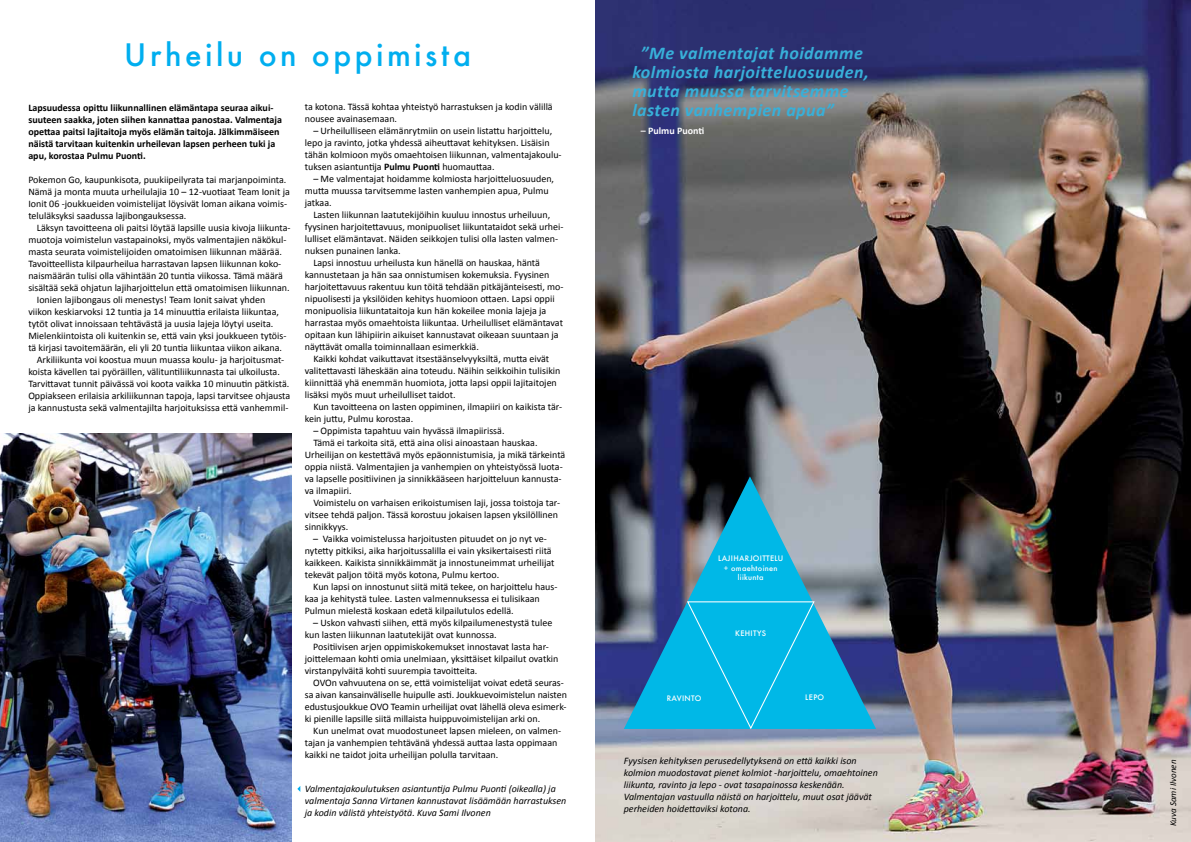
<style>
.page{position:relative;width:1191px;height:842px;background:#fff}
.page>*{position:absolute;margin:0;border:0;box-sizing:border-box;transform-origin:0 0}
.t1{font:500 34px "Futura T";letter-spacing:.1em;color:#00aeef}
.t2{font:italic 700 18px/19px "Calibri";letter-spacing:.025em;color:#38b0d9}
.t3{font:10px/12px "Calibri";color:#000}
.t4{font:italic 10px/12px "Calibri";color:#000}
.t5{font:700 10px/12px "Calibri";color:#000}
.t6{font:700 10px "Calibri";color:#fff}
.t7{font:italic 9px "Calibri";color:#000}
.t8{font:500 7.4px/9.5px "Futura";letter-spacing:.04em;color:#fff;text-align:center}
.s1{font-weight:700}
</style>
<div class="page">
<img style="left:596px;top:0;width:595px;height:842px">
<img style="left:0;top:434px;width:291px;height:408px">
<svg style="left:624px;top:476px;width:252px;height:253px;background:#4b8aaa"></svg>
<div style="left:686px;top:601px;width:129px;height:128px;background:#00b8e7"></div>
<svg style="left:297px;top:786px;width:3px;height:6px"></svg>
<h1 class="t1" style="left:124px;top:35px;width:348px">Urheilu on oppimista</h1>
<p class="t5" style="left:28px;top:101px;width:255px">Lapsuudessa opittu liikunnallinen elämäntapa seuraa aikui&shy;suuteen saakka, joten siihen kannattaa panostaa. Valmentaja opettaa paitsi lajitaitoja myös elämän taitoja. Jälkimmäiseen näistä tarvitaan kuitenkin urheilevan lapsen perheen tuki ja apu, korostaa Pulmu Puonti.</p>
<p class="t3" style="left:28px;top:173px;width:263px">Pokemon Go, kaupunkisota, puukiipeilyrata tai marjanpoiminta.<br>Nämä ja monta muuta urheilulajia 10 – 12-vuotiaat Team Ionit ja Ionit 06 -joukkueiden voimistelijat löysivät loman aikana voimis&shy;teluläksyksi saadussa lajibongauksessa.</p>
<p class="t3" style="left:37px;top:221px;width:255px">Läksyn tavoitteena oli paitsi löytää lapsille uusia kivoja liikunta-</p>
<p class="t3" style="left:28px;top:233px;width:260px">muotoja voimistelun vastapainoksi, myös valmentajien näkökul-</p>
<p class="t3" style="left:28px;top:245px;width:255px">masta seurata voimistelijoiden omatoimisen liikunnan määrää.</p>
<p class="t3" style="left:28px;top:257px;width:254px">Tavoitteellista kilpaurheilua harrastavan lapsen liikunnan koko-</p>
<p class="t3" style="left:28px;top:269px;width:256px">naismäärän tulisi olla vähintään 20 tuntia viikossa. Tämä määrä</p>
<p class="t3" style="left:28px;top:281px;width:263px">sisältää sekä ohjatun lajiharjoittelun että omatoimisen liikunnan.</p>
<p class="t3" style="left:37px;top:293px;width:230px">Ionien lajibongaus oli menestys! Team Ionit saivat yhden</p>
<p class="t3" style="left:28px;top:305px;width:252px">viikon keskiarvoksi 12 tuntia ja 14 minuuttia erilaista liikuntaa,</p>
<p class="t3" style="left:28px;top:317px;width:246px">tytöt olivat innoissaan tehtävästä ja uusia lajeja löytyi useita.</p>
<p class="t3" style="left:28px;top:329px;width:260px">Mielenkiintoista oli kuitenkin se, että vain yksi joukkueen tytöis-</p>
<p class="t3" style="left:28px;top:341px;width:255px">tä kirjasi tavoitemäärän, eli yli 20 tuntia liikuntaa viikon aikana.</p>
<p class="t3" style="left:37px;top:353px;width:249px">Arkiliikunta voi koostua muun muassa koulu- ja harjoitusmat-</p>
<p class="t3" style="left:28px;top:365px;width:253px">koista kävellen tai pyöräillen, välituntiliikunnasta tai ulkoilusta.</p>
<p class="t3" style="left:28px;top:377px;width:262px">Tarvittavat tunnit päivässä voi koota vaikka 10 minuutin pätkistä.</p>
<p class="t3" style="left:28px;top:389px;width:263px">Oppiakseen erilaisia arkiliikunnan tapoja, lapsi tarvitsee ohjausta</p>
<p class="t3" style="left:28px;top:401px;width:262px">ja kannustusta sekä valmentajilta harjoituksissa että vanhemmil-</p>
<p class="t3" style="left:305px;top:100px;width:249px">ta kotona. Tässä kohtaa yhteistyö harrastuksen ja kodin välillä nousee avainasemaan.</p>
<p class="t3" style="left:305px;top:124px;width:258px;text-indent:9px">– Urheilulliseen elämänrytmiin on usein listattu harjoittelu, lepo ja ravinto, jotka yhdessä aiheuttavat kehityksen. Lisäisin tähän kolmioon myös omaehtoisen liikunnan, valmentajakoulu&shy;tuksen asiantuntija <span class="s1">Pulmu Puonti</span> huomauttaa.</p>
<p class="t3" style="left:305px;top:172px;width:251px;text-indent:8px">– Me valmentajat hoidamme kolmiosta harjoitteluosuuden, mutta muussa tarvitsemme lasten vanhempien apua, Pulmu jatkaa.</p>
<p class="t3" style="left:313px;top:208px;width:238px">Lasten liikunnan laatutekijöihin kuuluu innostus urheiluun,</p>
<p class="t3" style="left:305px;top:220px;width:260px">fyysinen harjoitettavuus, monipuoliset liikuntataidot sekä urhei-</p>
<p class="t3" style="left:305px;top:232px;width:255px">lulliset elämäntavat. Näiden seikkojen tulisi olla lasten valmen-</p>
<p class="t3" style="left:305px;top:244px;width:97px">nuksen punainen lanka.</p>
<p class="t3" style="left:313px;top:256px;width:228px">Lapsi innostuu urheilusta kun hänellä on hauskaa, häntä</p>
<p class="t3" style="left:305px;top:268px;width:246px">kannustetaan ja hän saa onnistumisen kokemuksia. Fyysinen</p>
<p class="t3" style="left:305px;top:280px;width:260px">harjoitettavuus rakentuu kun töitä tehdään pitkäjänteisesti, mo-</p>
<p class="t3" style="left:305px;top:292px;width:251px">nipuolisesti ja yksilöiden kehitys huomioon ottaen. Lapsi oppii</p>
<p class="t3" style="left:305px;top:304px;width:243px">monipuolisia liikuntataitoja kun hän kokeilee monia lajeja ja</p>
<p class="t3" style="left:305px;top:316px;width:260px">harrastaa myös omaehtoista liikuntaa. Urheilulliset elämäntavat</p>
<p class="t3" style="left:305px;top:328px;width:255px">opitaan kun lähipiirin aikuiset kannustavat oikeaan suuntaan ja</p>
<p class="t3" style="left:305px;top:340px;width:176px">näyttävät omalla toiminnallaan esimerkkiä.</p>
<p class="t3" style="left:313px;top:352px;width:237px">Kaikki kohdat vaikuttavat itsestäänselvyyksiltä, mutta eivät</p>
<p class="t3" style="left:305px;top:364px;width:257px">valitettavasti läheskään aina toteudu. Näihin seikkoihin tulisikin</p>
<p class="t3" style="left:305px;top:376px;width:253px">kiinnittää yhä enemmän huomiota, jotta lapsi oppii lajitaitojen</p>
<p class="t3" style="left:305px;top:388px;width:152px">lisäksi myös muut urheilulliset taidot.</p>
<p class="t3" style="left:313px;top:400px;width:250px">Kun tavoitteena on lasten oppiminen, ilmapiiri on kaikista tär-</p>
<p class="t3" style="left:305px;top:412px;width:110px">kein juttu, Pulmu korostaa.</p>
<p class="t3" style="left:313px;top:424px;width:193px">– Oppimista tapahtuu vain hyvässä ilmapiirissä.</p>
<p class="t3" style="left:313px;top:436px;width:226px">Tämä ei tarkoita sitä, että aina olisi ainoastaan hauskaa.</p>
<p class="t3" style="left:305px;top:448px;width:262px">Urheilijan on kestettävä myös epäonnistumisia, ja mikä tärkeintä</p>
<p class="t3" style="left:305px;top:460px;width:259px">oppia niistä. Valmentajien ja vanhempien on yhteistyössä luota-</p>
<p class="t3" style="left:305px;top:472px;width:258px">va lapselle positiivinen ja sinnikkääseen harjoitteluun kannusta-</p>
<p class="t3" style="left:305px;top:484px;width:48px">va ilmapiiri.</p>
<p class="t3" style="left:313px;top:496px;width:248px">Voimistelu on varhaisen erikoistumisen laji, jossa toistoja tar-</p>
<p class="t3" style="left:305px;top:508px;width:255px">vitsee tehdä paljon. Tässä korostuu jokaisen lapsen yksilöllinen</p>
<p class="t3" style="left:305px;top:520px;width:45px">sinnikkyys.</p>
<p class="t3" style="left:305px;top:532px;width:251px;text-indent:9px">– Vaikka voimistelussa harjoitusten pituudet on jo nyt ve&shy;nytetty pitkiksi, aika harjoitussalilla ei vain yksikertaisesti riitä kaikkeen. Kaikista sinnikkäimmät ja innostuneimmat urheilijat tekevät paljon töitä myös kotona, Pulmu kertoo.</p>
<p class="t3" style="left:305px;top:580px;width:254px;text-indent:8px">Kun lapsi on innostunut siitä mitä tekee, on harjoittelu haus&shy;kaa ja kehitystä tulee. Lasten valmennuksessa ei tulisikaan<br>Pulmun mielestä koskaan edetä kilpailutulos edellä.</p>
<p class="t3" style="left:305px;top:616px;width:249px;text-indent:8px">– Uskon vahvasti siihen, että myös kilpailumenestystä tulee kun lasten liikunnan laatutekijät ovat kunnossa.</p>
<p class="t3" style="left:305px;top:640px;width:255px;text-indent:8px">Positiivisen arjen oppimiskokemukset innostavat lasta har&shy;joittelemaan kohti omia unelmiaan, yksittäiset kilpailut ovatkin virstanpylväitä kohti suurempia tavoitteita.</p>
<p class="t3" style="left:305px;top:676px;width:264px;text-indent:8px">OVOn vahvuutena on se, että voimistelijat voivat edetä seuras&shy;sa aivan kansainväliselle huipulle asti. Joukkuevoimistelun naisten edustusjoukkue OVO Teamin urheilijat ovat lähellä oleva esimerk&shy;ki pienille lapsille siitä millaista huippuvoimistelijan arki on.</p>
<p class="t3" style="left:305px;top:724px;width:258px;text-indent:8px">Kun unelmat ovat muodostuneet lapsen mieleen, on valmen&shy;tajan ja vanhempien tehtävänä yhdessä auttaa lasta oppimaan kaikki ne taidot joita urheilijan polulla tarvitaan.</p>
<p class="t4" style="left:305px;top:782px;width:263px">Valmentajakoulutuksen asiantuntija Pulmu Puonti (oikealla) ja valmentaja Sanna Virtanen kannustavat lisäämään harrastuksen ja kodin välistä yhteistyötä. Kuva Sami Ilvonen</p>
<h2 class="t2" style="left:632px;top:43px;width:238px;text-indent:8px">”Me valmentajat hoidamme kolmiosta harjoitteluosuuden, mutta muussa tarvitsemme lasten vanhempien apua”</h2>
<p class="t6" style="left:641px;top:124px;width:65px">– Pulmu Puonti</p>
<p class="t8" style="left:718px;top:554px;width:67px">LAJIHARJOITTELU + omaehtoinen liikunta</p>
<p class="t8" style="left:735px;top:628px;width:32px">KEHITYS</p>
<p class="t8" style="left:666px;top:694px;width:36px">RAVINTO</p>
<p class="t8" style="left:805px;top:692px;width:20px">LEPO</p>
<p class="t4" style="left:624px;top:754px;width:255px">Fyysisen kehityksen perusedellytyksenä on että kaikki ison kolmion muodostavat pienet kolmiot -harjoittelu, omaehtoinen liikunta, ravinto ja lepo - ovat tasapainossa keskenään.<br>Valmentajan vastuulla näistä on harjoittelu, muut osat jäävät perheiden hoidettaviksi kotona.</p>
<p class="t7" style="left:1167px;top:826px;width:68px;rotate:-90deg">Kuva Sami Ilvonen</p>
</div>
